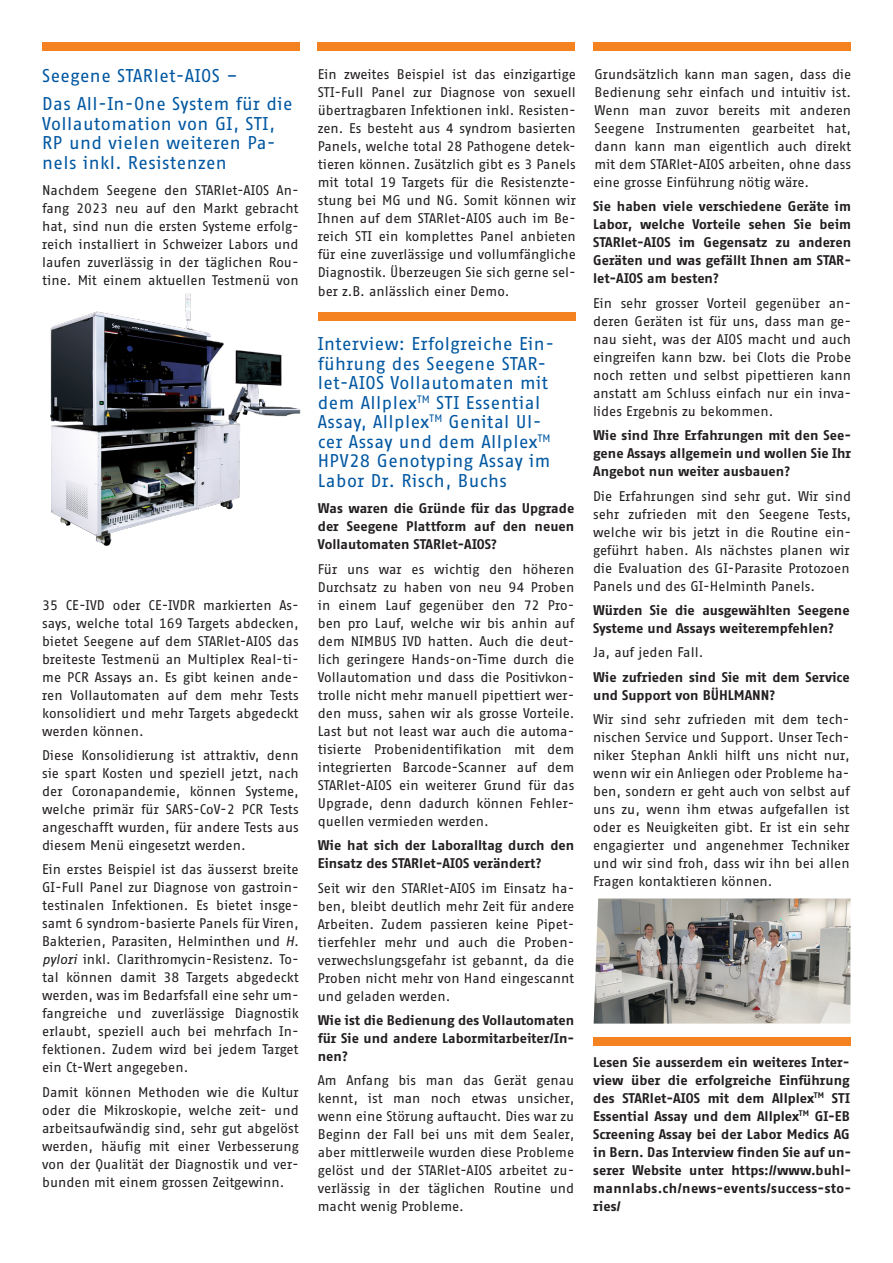
<style>
.page{position:relative;width:893px;height:1263px;background:#fff}
.page>*{position:absolute;margin:0;border:0;box-sizing:border-box;transform-origin:0 0}
.Titel_Fago_SansOT{font:18px/19.5px "Fago Office Sans OT";letter-spacing:.025em;color:#0157a1}
.Fliesstext_Blocksatz{font:13.65px/18px "Fago Office Sans OT";color:#231f20;text-align:justify}
.Fliesstext_Blocksatz-2{font:700 13.65px/18px "Fago Office Sans OT";color:#231f20;text-align:justify}
.s1{font-style:italic}
</style>
<div class="page">
<div style="left:43px;top:43px;width:257px;height:8px;background:#f58220"></div>
<div style="left:318px;top:43px;width:257px;height:8px;background:#f58220"></div>
<div style="left:593px;top:43px;width:257px;height:8px;background:#f58220"></div>
<div style="left:593px;top:1037px;width:257px;height:9px;background:#f58220"></div>
<img style="left:50px;top:293px;width:381px;height:253px">
<img style="left:594px;top:898px;width:256px;height:125px">
<div style="left:318px;top:312px;width:258px;height:8px;background:#f58220"></div>
<p class="Titel_Fago_SansOT" style="left:42px;top:67px;width:197px">Seegene STARlet-AIOS –</p>
<p class="Titel_Fago_SansOT" style="left:42px;top:95px;width:252px">Das All-In-One System für die<br>Vollautomation von GI, STI,<br>RP und vielen weiteren Pa&shy;nels inkl. Resistenzen</p>
<p class="Fliesstext_Blocksatz" style="left:42px;top:182px;width:258px">Nachdem Seegene den STARlet-AIOS An&shy;fang 2023 neu auf den Markt gebracht hat, sind nun die ersten Systeme erfolg&shy;reich installiert in Schweizer Labors und laufen zuverlässig in der täglichen Rou&shy;tine. Mit einem aktuellen Testmenü von</p>
<p class="Fliesstext_Blocksatz" style="left:42px;top:596px;width:258px">35 CE-IVD oder CE-IVDR markierten As&shy;says, welche total 169 Targets abdecken, bietet Seegene auf dem STARlet-AIOS das breiteste Testmenü an Multiplex Real-ti&shy;me PCR Assays an. Es gibt keinen ande&shy;ren Vollautomaten auf dem mehr Tests konsolidiert und mehr Targets abgedeckt werden können.</p>
<p class="Fliesstext_Blocksatz" style="left:42px;top:746px;width:258px">Diese Konsolidierung ist attraktiv, denn sie spart Kosten und speziell jetzt, nach der Coronapandemie, können Systeme, welche primär für SARS-CoV-2 PCR Tests angeschafft wurden, für andere Tests aus diesem Menü eingesetzt werden.</p>
<p class="Fliesstext_Blocksatz" style="left:42px;top:861px;width:258px">Ein erstes Beispiel ist das äusserst breite GI-Full Panel zur Diagnose von gastroin&shy;testinalen Infektionen. Es bietet insge&shy;samt 6 syndrom-basierte Panels für Viren, Bakterien, Parasiten, Helminthen und <span class="s1">H. pylori</span> inkl. Clarithromycin-Resistenz. To&shy;tal können damit 38 Targets abgedeckt werden, was im Bedarfsfall eine sehr um&shy;fangreiche und zuverlässige Diagnostik erlaubt, speziell auch bei mehrfach In&shy;fektionen. Zudem wird bei jedem Target ein Ct-Wert angegeben.</p>
<p class="Fliesstext_Blocksatz" style="left:42px;top:1083px;width:258px">Damit können Methoden wie die Kultur oder die Mikroskopie, welche zeit- und arbeitsaufwändig sind, sehr gut abgelöst werden, häufig mit einer Verbesserung von der Qualität der Diagnostik und ver&shy;bunden mit einem grossen Zeitgewinn.</p>
<p class="Fliesstext_Blocksatz" style="left:318px;top:65px;width:260px">Ein zweites Beispiel ist das einzigartige STI-Full Panel zur Diagnose von sexuell übertragbaren Infektionen inkl. Resisten&shy;zen. Es besteht aus 4 syndrom basierten Panels, welche total 28 Pathogene detek&shy;tieren können. Zusätzlich gibt es 3 Panels mit total 19 Targets für die Resistenzte&shy;stung bei MG und NG. Somit können wir Ihnen auf dem STARlet-AIOS auch im Be&shy;reich STI ein komplettes Panel anbieten für eine zuverlässige und vollumfängliche Diagnostik. Überzeugen Sie sich gerne sel-</p>
<p class="Fliesstext_Blocksatz" style="left:318px;top:283px;width:193px">ber z.B. anlässlich einer Demo.</p>
<p class="Titel_Fago_SansOT" style="left:318px;top:335px;width:238px">Interview: Erfolgreiche Ein&shy;führung des Seegene STAR&shy;let-AIOS Vollautomaten mit dem Allplex<sup>TM</sup> STI Essential<br>Assay, Allplex<sup>TM</sup> Genital Ul&shy;cer Assay und dem Allplex<sup>TM<br></sup>HPV28 Genotyping Assay im<br>Labor Dr. Risch, Buchs</p>
<p class="Fliesstext_Blocksatz-2" style="left:318px;top:500px;width:258px">Was waren die Gründe für das Upgrade der Seegene Plattform auf den neuen Vollautomaten STARlet-AIOS?</p>
<p class="Fliesstext_Blocksatz" style="left:318px;top:560px;width:258px">Für uns war es wichtig den höheren Durchsatz zu haben von neu 94 Proben in einem Lauf gegenüber den 72 Pro&shy;ben pro Lauf, welche wir bis anhin auf dem NIMBUS IVD hatten. Auch die deut&shy;lich geringere Hands-on-Time durch die Vollautomation und dass die Positivkon&shy;trolle nicht mehr manuell pipettiert wer&shy;den muss, sahen wir als grosse Vorteile.<br>Last but not least war auch die automa&shy;tisierte Probenidentifikation mit dem integrierten Barcode-Scanner auf dem STARlet-AIOS ein weiterer Grund für das Upgrade, denn dadurch können Fehler&shy;quellen vermieden werden.</p>
<p class="Fliesstext_Blocksatz-2" style="left:318px;top:836px;width:258px">Wie hat sich der Laboralltag durch den<br>Einsatz des STARlet-AIOS verändert?</p>
<p class="Fliesstext_Blocksatz" style="left:318px;top:879px;width:258px">Seit wir den STARlet-AIOS im Einsatz ha&shy;ben, bleibt deutlich mehr Zeit für andere Arbeiten. Zudem passieren keine Pipet&shy;tierfehler mehr und auch die Proben&shy;verwechslungsgefahr ist gebannt, da die Proben nicht mehr von Hand eingescannt und geladen werden.</p>
<p class="Fliesstext_Blocksatz-2" style="left:318px;top:1011px;width:258px">Wie ist die Bedienung des Vollautomaten für Sie und andere Labormitarbeiter/In&shy;nen?</p>
<p class="Fliesstext_Blocksatz" style="left:318px;top:1072px;width:258px">Am Anfang bis man das Gerät genau kennt, ist man noch etwas unsicher, wenn eine Störung auftaucht. Dies war zu Beginn der Fall bei uns mit dem Sealer, aber mittlerweile wurden diese Probleme gelöst und der STARlet-AIOS arbeitet zu&shy;verlässig in der täglichen Routine und macht wenig Probleme.</p>
<p class="Fliesstext_Blocksatz" style="left:593px;top:65px;width:260px">Grundsätzlich kann man sagen, dass die Bedienung sehr einfach und intuitiv ist.<br>Wenn man zuvor bereits mit anderen Seegene Instrumenten gearbeitet hat, dann kann man eigentlich auch direkt mit dem STARlet-AIOS arbeiten, ohne dass eine grosse Einführung nötig wäre.</p>
<p class="Fliesstext_Blocksatz-2" style="left:593px;top:198px;width:260px">Sie haben viele verschiedene Geräte im Labor, welche Vorteile sehen Sie beim STARlet-AIOS im Gegensatz zu anderen Geräten und was gefällt Ihnen am STAR&shy;let-AIOS am besten?</p>
<p class="Fliesstext_Blocksatz" style="left:593px;top:294px;width:260px">Ein sehr grosser Vorteil gegenüber an&shy;deren Geräten ist für uns, dass man ge&shy;nau sieht, was der AIOS macht und auch eingreifen kann bzw. bei Clots die Probe noch retten und selbst pipettieren kann anstatt am Schluss einfach nur ein inva&shy;lides Ergebnis zu bekommen.</p>
<p class="Fliesstext_Blocksatz-2" style="left:593px;top:426px;width:260px">Wie sind Ihre Erfahrungen mit den See&shy;gene Assays allgemein und wollen Sie Ihr Angebot nun weiter ausbauen?</p>
<p class="Fliesstext_Blocksatz" style="left:593px;top:487px;width:260px">Die Erfahrungen sind sehr gut. Wir sind sehr zufrieden mit den Seegene Tests, welche wir bis jetzt in die Routine ein&shy;geführt haben. Als nächstes planen wir die Evaluation des GI-Parasite Protozoen Panels und des GI-Helminth Panels.</p>
<p class="Fliesstext_Blocksatz-2" style="left:593px;top:601px;width:258px">Würden Sie die ausgewählten Seegene<br>Systeme und Assays weiterempfehlen?</p>
<p class="Fliesstext_Blocksatz" style="left:593px;top:644px;width:112px">Ja, auf jeden Fall.</p>
<p class="Fliesstext_Blocksatz-2" style="left:593px;top:668px;width:258px">Wie zufrieden sind Sie mit dem Service und Support von BÜHLMANN?</p>
<p class="Fliesstext_Blocksatz" style="left:593px;top:710px;width:258px">Wir sind sehr zufrieden mit dem tech&shy;nischen Service und Support. Unser Tech&shy;niker Stephan Ankli hilft uns nicht nur, wenn wir ein Anliegen oder Probleme ha&shy;ben, sondern er geht auch von selbst auf uns zu, wenn ihm etwas aufgefallen ist oder es Neuigkeiten gibt. Er ist ein sehr engagierter und angenehmer Techniker und wir sind froh, dass wir ihn bei allen Fragen kontaktieren können.</p>
<p class="Fliesstext_Blocksatz-2" style="left:593px;top:1053px;width:259px">Lesen Sie ausserdem ein weiteres Inter&shy;view über die erfolgreiche Einführung des STARlet-AIOS mit dem Allplex<sup>TM</sup> STI Essential Assay und dem Allplex<sup>TM</sup> GI-EB Screening Assay bei der Labor Medics AG in Bern. Das Interview finden Sie auf un&shy;serer Website unter https://www.buhl&shy;mannlabs.ch/news-events/success-sto&shy;ries/</p>
</div>
